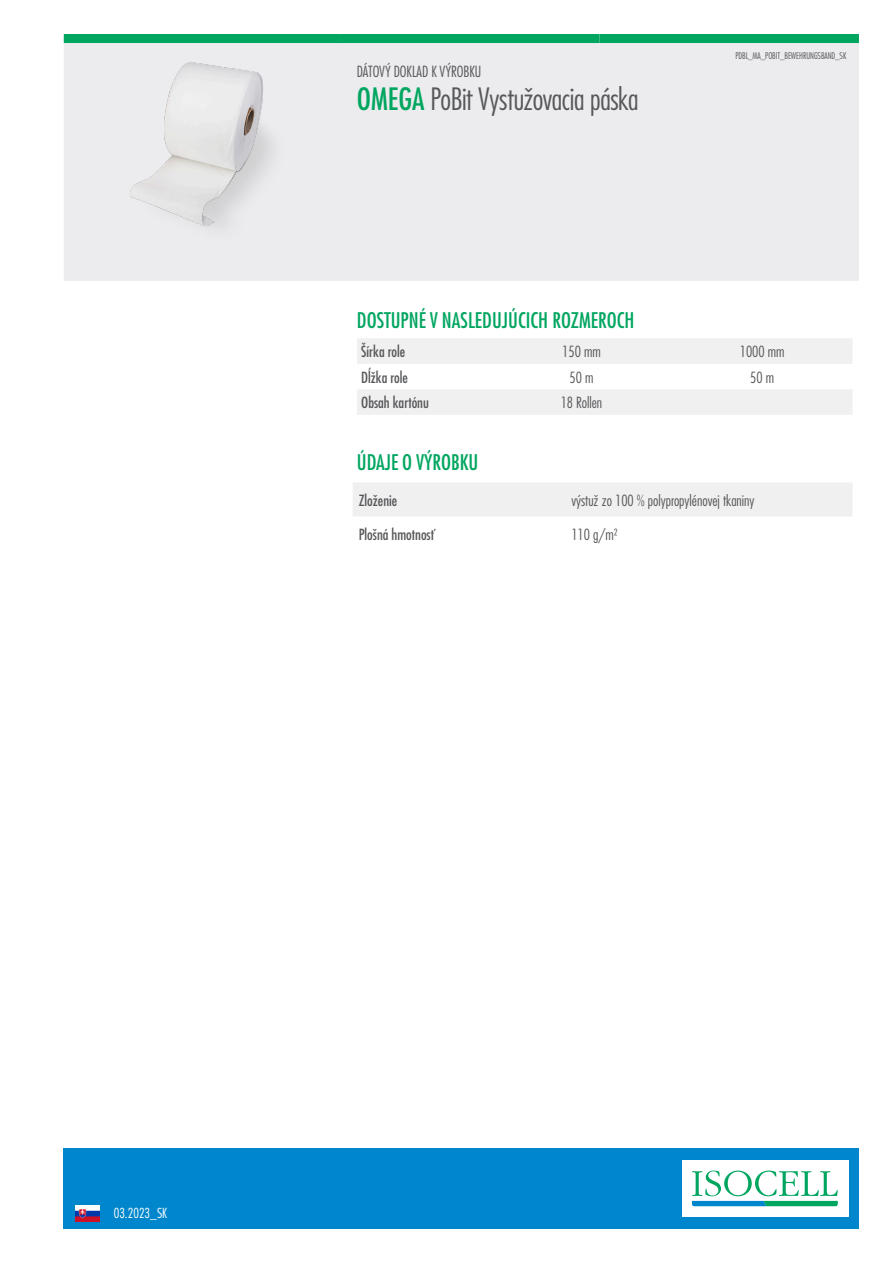
<style>
.page{position:relative;width:893px;height:1263px;background:#fff}
.page>*{position:absolute;margin:0;border:0;box-sizing:border-box;transform-origin:0 0}
.t1{font:300 condensed 30px "Futura LT Pro";letter-spacing:-.015em;color:#57585a}
.t2{font:500 condensed 21px "Futura LT Pro";color:#00a660}
.t3{font:300 condensed 15px "Futura LT Pro";color:#57585a}
.t4{font:500 condensed 15px "Futura LT Pro";color:#57585a}
.t5{font:300 condensed 13.5px "Futura LT Pro";color:#fff}
.t6{font:300 condensed 9px "Futura LT Pro";letter-spacing:-.01em;color:#57585a}
.s1{font-weight:500;color:#00a660}
</style>
<div class="page">
<div style="left:64px;top:1148px;width:795px;height:81px;background:#0086cc"></div>
<div style="left:682px;top:1160px;width:166px;height:57px;background:#fff"></div>
<svg style="left:692px;top:1170px;width:146px;height:36px"></svg>
<img style="left:75px;top:1205px;width:24px;height:16px">
<div style="left:64px;top:43px;width:795px;height:238px;background:#ececee"></div>
<div style="left:64px;top:34px;width:276px;height:9px;background:#00a660"></div>
<div style="left:340px;top:34px;width:259px;height:9px;background:#00a660"></div>
<div style="left:599px;top:34px;width:260px;height:9px;background:#00a660"></div>
<svg style="left:357px;top:338px;width:495px;height:77px"></svg>
<div style="left:353px;top:483px;width:499px;height:33px;background:#f0f0f1"></div>
<img style="left:64px;top:47px;width:281px;height:196px">
<p class="t3" style="left:357px;top:62px;width:126px">DÁTOVÝ DOKLAD K VÝROBKU</p>
<h1 class="t1" style="left:357px;top:80px;width:283px"><span class="s1">OMEGA</span> PoBit Vystužovacia páska</h1>
<p class="t6" style="left:735px;top:50px;width:112px">PDBL_MA_POBIT_BEWEHRUNGSBAND_SK</p>
<h2 class="t2" style="left:357px;top:305px;width:279px">DOSTUPNÉ V NASLEDUJÚCICH ROZMEROCH</h2>
<p class="t4" style="left:361px;top:341px;width:46px">Šírka role</p>
<p class="t3" style="left:562px;top:342px;width:40px">150 mm</p>
<p class="t3" style="left:740px;top:342px;width:46px">1000 mm</p>
<p class="t4" style="left:361px;top:367px;width:48px">Dĺžka role</p>
<p class="t3" style="left:569px;top:368px;width:25px">50 m</p>
<p class="t3" style="left:750px;top:368px;width:25px">50 m</p>
<p class="t4" style="left:361px;top:392px;width:69px">Obsah kartónu</p>
<p class="t3" style="left:561px;top:393px;width:43px">18 Rollen</p>
<h2 class="t2" style="left:357px;top:448px;width:123px">ÚDAJE O VÝROBKU</h2>
<p class="t4" style="left:359px;top:490px;width:40px">Zloženie</p>
<p class="t3" style="left:571px;top:491px;width:185px">výstuž zo 100 % polypropylénovej tkaniny</p>
<p class="t4" style="left:359px;top:524px;width:77px">Plošná hmotnosť</p>
<p class="t3" style="left:571px;top:525px;width:48px">110 g/m²</p>
<p class="t5" style="left:114px;top:1204px;width:55px">03.2023_SK</p>
</div>
